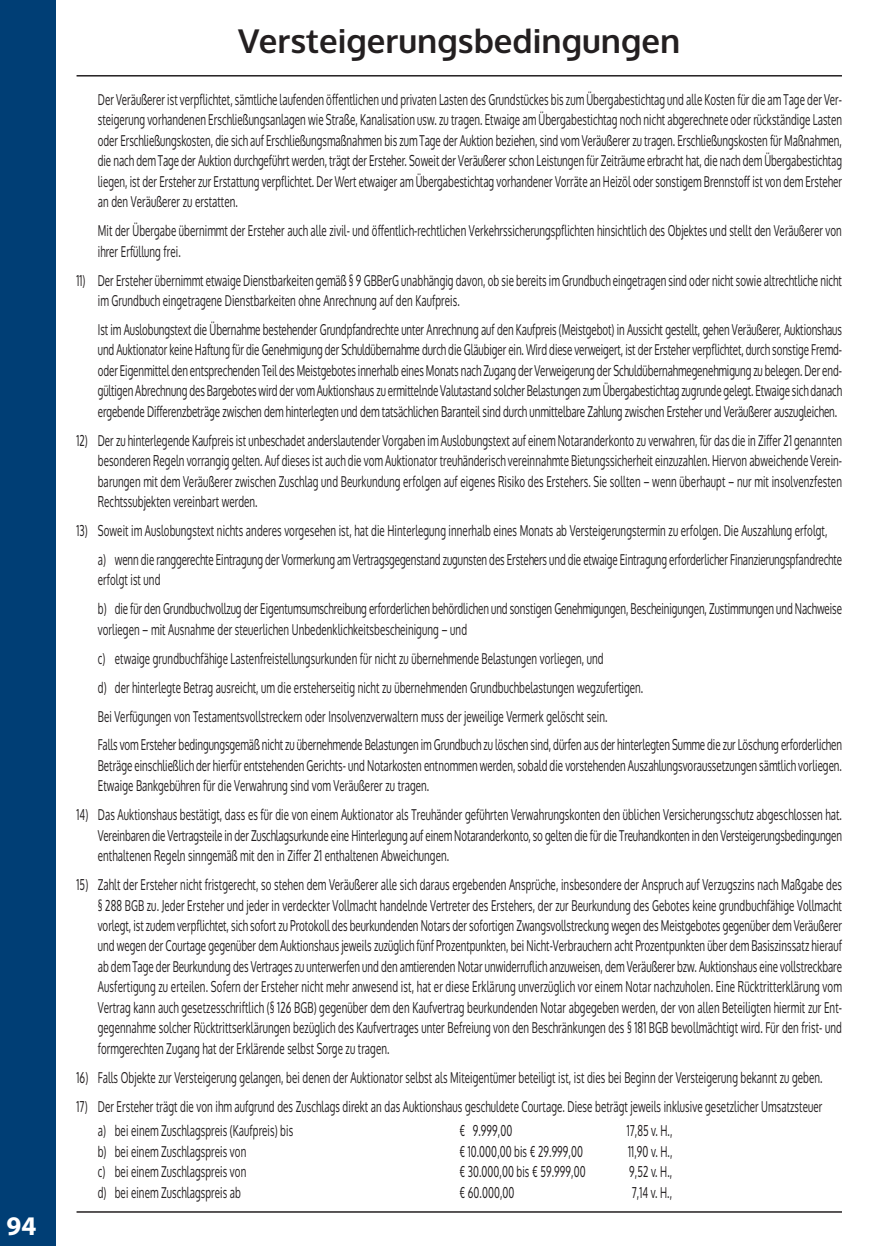
<style>
.page{position:relative;width:876px;height:1246px;background:#fff}
.page>*{position:absolute;margin:0;border:0;box-sizing:border-box;transform-origin:0 0}
.t1{font:700 33px "Oxygen";color:#231f20}
.t2{font:700 27px "Myriad Pro";color:#fff}
.t3{font:15px/20.4px "Oxygen";letter-spacing:.01em;color:#231f20;scale:.65 1}
</style>
<div class="page">
<div style="left:0;top:0;width:55px;height:1246px;background:#003e75"></div>
<hr style="left:77px;top:1211px;width:765px;height:2px;background:#231f20">
<hr style="left:77px;top:75px;width:765px;height:2px;background:#231f20">
<h2 class="t2" style="left:6px;top:1210px;width:31px">94</h2>
<h1 class="t1" style="left:238px;top:28px;width:444px">Versteigerungsbedingungen</h1>
<p class="t3" style="left:98px;top:91px;width:1146px;text-align:justify">Der Veräußerer ist verpflichtet, sämtliche laufenden öffentlichen und privaten Lasten des Grundstückes bis zum Übergabestichtag und alle Kosten für die am Tage der Ver&shy;steigerung vorhan denen Erschließungsanlagen wie Straße, Kanalisation usw. zu tragen. Etwaige am Übergabestichtag noch nicht abgerechnete oder rückständige Lasten oder Erschließungskosten, die sich auf Erschließungsmaßnahmen bis zum Tage der Auktion beziehen, sind vom Veräußerer zu tragen. Erschließungskosten für Maßnahmen, die nach dem Tage der Auktion durchgeführt werden, trägt der Ersteher. Soweit der Veräußerer schon Leistungen für Zeiträume erbracht hat, die nach dem Übergabestichtag liegen, ist der Ersteher zur Erstattung verpflichtet. Der Wert etwaiger am Übergabestichtag vorhandener Vorräte an Heizöl oder sonstigem Brennstoff ist von dem Ersteher an den Veräußerer zu erstatten.</p>
<p class="t3" style="left:98px;top:222px;width:1146px">Mit der Übergabe übernimmt der Ersteher auch alle zivil- und öffentlich-rechtlichen Verkehrssicherungspflichten hinsichtlich des Objektes und stellt den Veräußerer von ihrer Erfüllung frei.</p>
<p class="t3" style="left:98px;top:272px;width:1146px;text-indent:-21px">11) Der Ersteher übernimmt etwaige Dienstbarkeiten gemäß § 9 GBBerG unabhängig davon, ob sie bereits im Grundbuch eingetragen sind oder nicht sowie altrechtliche nicht im Grundbuch eingetragene Dienstbarkeiten ohne Anrechnung auf den Kaufpreis.</p>
<p class="t3" style="left:98px;top:321px;width:1146px;text-align:justify">Ist im Auslobungstext die Übernahme bestehender Grundpfandrechte unter Anrechnung auf den Kaufpreis (Meistgebot) in Aussicht gestellt, gehen Veräußerer, Auktionshaus und Auktionator keine Haftung für die Genehmigung der Schuldübernahme durch die Gläubiger ein. Wird diese verweigert, ist der Ersteher verpflichtet, durch sonstige Fremd&shy;oder Eigenmittel den entsprechenden Teil des Meistgebotes innerhalb eines Monats nach Zugang der Verweigerung der Schuldübernahmegenehmigung zu belegen. Der end&shy;gültigen Abrechnung des Bargebotes wird der vom Auktionshaus zu ermittelnde Valutastand solcher Belastungen zum Übergabestichtag zugrunde gelegt. Etwaige sich danach ergebende Differenzbeträge zwischen dem hinterlegten und dem tatsächlichen Baranteil sind durch unmittelbare Zahlung zwischen Ersteher und Veräußerer auszugleichen.</p>
<p class="t3" style="left:98px;top:432px;width:1146px;text-align:justify;text-indent:-21px">12) Der zu hinterlegende Kaufpreis ist unbeschadet anderslautender Vorgaben im Auslobungstext auf einem Notaranderkonto zu verwahren, für das die in Ziffer 21 genannten besonderen Regeln vorrangig gelten. Auf dieses ist auch die vom Auktionator treuhänderisch vereinnahmte Bietungssicherheit einzuzahlen. Hiervon abweichende Verein&shy;barungen mit dem Veräußerer zwischen Zuschlag und Beurkundung erfolgen auf eigenes Risiko des Erstehers. Sie sollten – wenn überhaupt – nur mit insolvenzfesten Rechtssubjekten vereinbart werden.</p>
<p class="t3" style="left:98px;top:518px;width:1146px;line-height:29px;text-indent:-21px">13) Soweit im Auslobungstext nichts anderes vorgesehen ist, hat die Hinterlegung innerhalb eines Monats ab Versteigerungstermin zu erfolgen. Die Auszahlung erfolgt,<br>a) wenn die ranggerechte Eintragung der Vormerkung am Vertragsgegenstand zugunsten des Erstehers und die etwaige Eintragung erforderlicher Finanzierungspfandrechte</p>
<p class="t3" style="left:98px;top:567px;width:1146px;line-height:29px">erfolgt ist und<br>b) die für den Grundbuchvollzug der Eigentumsumschreibung erforderlichen behördlichen und sonstigen Genehmigungen, Bescheinigungen, Zustimmungen und Nachweise</p>
<p class="t3" style="left:98px;top:616px;width:1146px;line-height:29px">vorliegen – mit Ausnahme der steuerlichen Unbedenklichkeitsbescheinigung – und<br>c) etwaige grundbuchfähige Lastenfreistellungsurkunden für nicht zu übernehmende Belastungen vorliegen, und<br>d) der hinterlegte Betrag ausreicht, um die ersteherseitig nicht zu übernehmenden Grundbuchbelastungen wegzufertigen.<br>Bei Verfügungen von Testamentsvollstreckern oder Insolvenzverwaltern muss der jeweilige Vermerk gelöscht sein.<br>Falls vom Ersteher bedingungsgemäß nicht zu übernehmende Belastungen im Grundbuch zu löschen sind, dürfen aus der hinterlegten Summe die zur Löschung erforderlichen</p>
<p class="t3" style="left:98px;top:757px;width:1146px">Beträge einschließlich der hierfür entstehenden Gerichts- und Notarkosten entnommen werden, sobald die vorstehenden Auszahlungsvoraussetzungen sämtlich vorliegen.<br>Etwaige Bankgebühren für die Verwahrung sind vom Veräußerer zu tragen.</p>
<p class="t3" style="left:98px;top:806px;width:1146px;text-align:justify;text-indent:-21px">14) Das Auktionshaus bestätigt, dass es für die von einem Auktionator als Treuhänder geführten Verwahrungskonten den üblichen Versicherungsschutz abgeschlossen hat.<br>Vereinbaren die Vertragsteile in der Zuschlagsurkunde eine Hinterlegung auf einem Notaranderkonto, so gelten die für die Treuhandkonten in den Versteigerungsbedingungen enthaltenen Regeln sinngemäß mit den in Ziffer 21 enthaltenen Abweichungen.</p>
<p class="t3" style="left:98px;top:876px;width:1146px;text-align:justify;text-indent:-21px">15) Zahlt der Ersteher nicht fristgerecht, so stehen dem Veräußerer alle sich daraus ergebenden Ansprüche, insbesondere der Anspruch auf Verzugszins nach Maßgabe des § 288 BGB zu. Jeder Ersteher und jeder in verdeckter Vollmacht handelnde Vertreter des Erstehers, der zur Beurkundung des Gebotes keine grundbuchfähige Vollmacht vorlegt, ist zudem verpflichtet, sich sofort zu Protokoll des beurkundenden Notars der sofortigen Zwangsvollstreckung wegen des Meistgebotes gegenüber dem Veräußerer und wegen der Courtage gegenüber dem Auktionshaus jeweils zuzüglich fünf Prozentpunkten, bei Nicht-Verbrauchern acht Prozentpunkten über dem Basiszinssatz hierauf ab dem Tage der Beurkundung des Vertrages zu unterwerfen und den amtierenden Notar unwiderruflich anzuweisen, dem Veräußerer bzw. Auktionshaus eine vollstreckbare Ausfertigung zu erteilen. Sofern der Ersteher nicht mehr anwesend ist, hat er diese Erklärung unverzüglich vor einem Notar nachzuholen. Eine Rücktritterklärung vom Vertrag kann auch gesetzesschriftlich (§ 126 BGB) gegenüber dem den Kaufvertrag beurkundenden Notar abgegeben werden, der von allen Beteiligten hiermit zur Ent&shy;gegennahme solcher Rücktrittserklärungen bezüglich des Kaufvertrages unter Befreiung von den Beschränkungen des § 181 BGB bevollmächtigt wird. Für den frist- und formgerechten Zugang hat der Erklärende selbst Sorge zu tragen.</p>
<p class="t3" style="left:77px;top:1069px;width:1149px">16) Falls Objekte zur Versteigerung gelangen, bei denen der Auktionator selbst als Miteigentümer beteiligt ist, ist dies bei Beginn der Versteigerung bekannt zu geben.</p>
<p class="t3" style="left:98px;top:1095px;width:1116px;line-height:24.8px;text-indent:-21px">17) Der Ersteher trägt die von ihm aufgrund des Zuschlags direkt an das Auktionshaus geschuldete Courtage. Diese beträgt jeweils inklusive gesetzlicher Umsatzsteuer a) bei einem Zuschlagspreis (Kaufpreis) bis</p>
<p class="t3" style="left:459px;top:1122px;width:83px">€ 9.999,00</p>
<p class="t3" style="left:627px;top:1122px;width:72px">17,85 v. H.,</p>
<p class="t3" style="left:98px;top:1143px;width:230px">b) bei einem Zuschlagspreis von</p>
<p class="t3" style="left:459px;top:1143px;width:192px">€ 10.000,00 bis € 29.999,00</p>
<p class="t3" style="left:628px;top:1143px;width:69px">11,90 v. H.,</p>
<p class="t3" style="left:98px;top:1163px;width:230px">c) bei einem Zuschlagspreis von</p>
<p class="t3" style="left:459px;top:1163px;width:196px">€ 30.000,00 bis € 59.999,00</p>
<p class="t3" style="left:629px;top:1163px;width:68px">9,52 v. H.,</p>
<p class="t3" style="left:98px;top:1183px;width:222px">d) bei einem Zuschlagspreis ab</p>
<p class="t3" style="left:459px;top:1183px;width:86px">€ 60.000,00</p>
<p class="t3" style="left:632px;top:1183px;width:64px">7,14 v. H.,</p>
</div>
